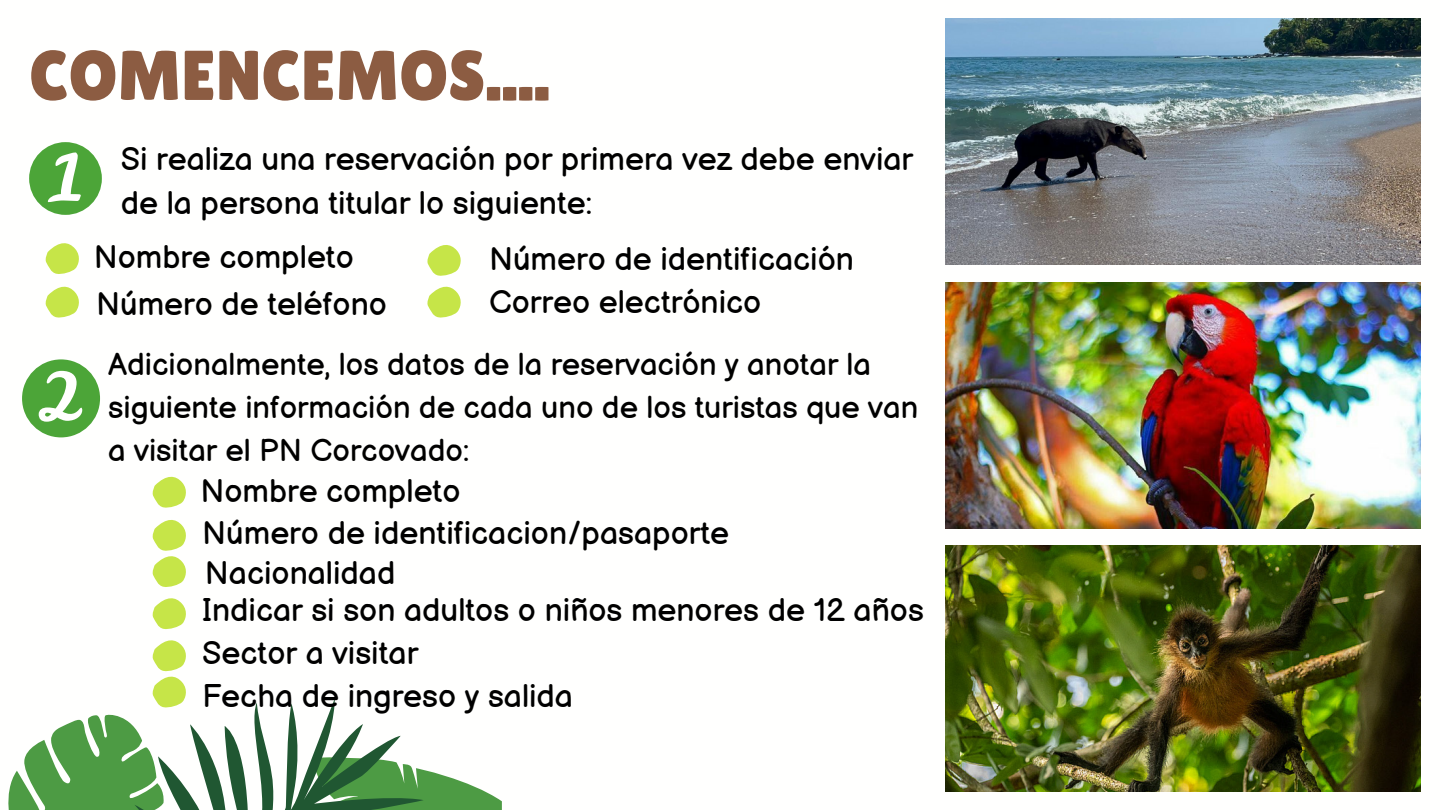
<style>
.page{position:relative;width:1440px;height:810px;background:#fff}
.page>*{position:absolute;margin:0;border:0;box-sizing:border-box;transform-origin:0 0}
.t1{font:70.3px "Lilita One";color:#8c5c42}
.t2{font:32px/44.4px "Balsamiq Sans";color:#000}
.t3{font:31px/42.8px "Balsamiq Sans";color:#000}
</style>
<div class="page">
<img style="left:946px;top:546px;width:474px;height:246px">
<img style="left:946px;top:19px;width:474px;height:246px">
<img style="left:946px;top:282px;width:474px;height:246px">
<svg style="left:45px;top:243px;width:34px;height:31px"></svg>
<svg style="left:22px;top:359px;width:78px;height:78px"></svg>
<svg style="left:29px;top:142px;width:73px;height:73px"></svg>
<svg style="left:45px;top:286px;width:34px;height:32px"></svg>
<svg style="left:427px;top:286px;width:34px;height:32px"></svg>
<svg style="left:427px;top:245px;width:34px;height:31px"></svg>
<svg style="left:152px;top:476px;width:34px;height:32px"></svg>
<svg style="left:152px;top:598px;width:34px;height:32px"></svg>
<svg style="left:152px;top:520px;width:34px;height:67px"></svg>
<svg style="left:8px;top:640px;width:494px;height:170px"></svg>
<p class="t1" style="left:29px;top:35px;width:522px">COMENCEMOS....</p>
<p class="t2" style="left:121px;top:138px;width:794px">Si realiza una reservación por primera vez debe enviar de la persona titular lo siguiente:</p>
<p class="t2" style="left:94px;top:236px;width:262px">Nombre completo</p>
<p class="t2" style="left:96px;top:283px;width:292px">Número de teléfono</p>
<p class="t2" style="left:489px;top:281px;width:274px">Correo electrónico</p>
<p class="t2" style="left:489px;top:238px;width:366px">Número de identificación</p>
<p class="t3" style="left:108px;top:344px;width:812px">Adicionalmente, los datos de la reservación y anotar la siguiente información de cada uno de los turistas que van a visitar el PN Corcovado:</p>
<p class="t2" style="left:200px;top:470px;width:262px">Nombre completo</p>
<p class="t2" style="left:202px;top:512px;width:529px">Número de identificacion/pasaporte</p>
<p class="t2" style="left:205px;top:552px;width:192px">Nacionalidad</p>
<p class="t2" style="left:202px;top:590px;width:723px">Indicar si son adultos o niños menores de 12 años</p>
<p class="t2" style="left:202px;top:632px;width:217px">Sector a visitar</p>
<p class="t2" style="left:202px;top:675px;width:372px">Fecha de ingreso y salida</p>
</div>
